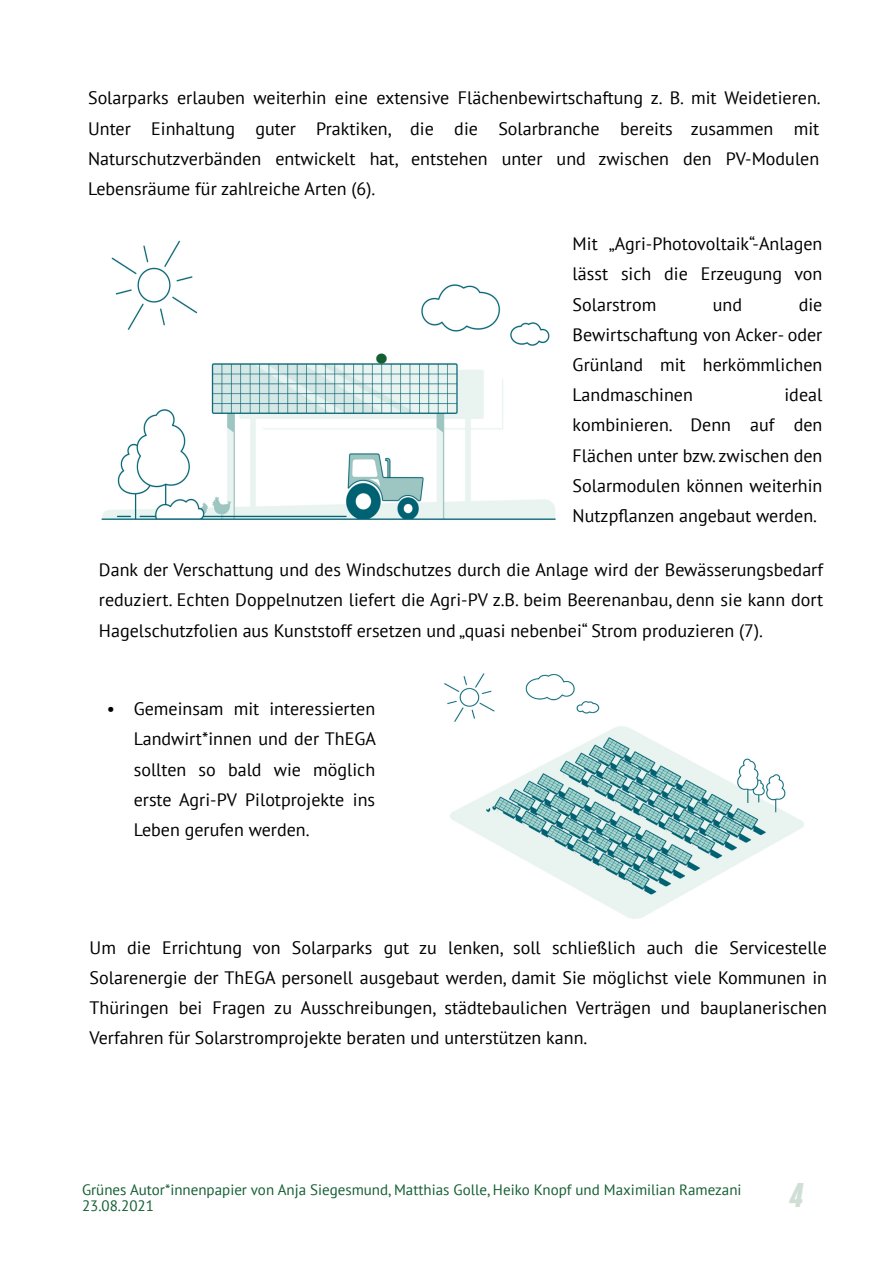
<style>
.page{position:relative;width:894px;height:1264px;background:#fff}
.page>*{position:absolute;margin:0;border:0;box-sizing:border-box;transform-origin:0 0}
.t1{font:italic 700 36px "Arial";color:#145f32}
.t2{font:italic 700 30px "Bereit";color:rgb(20 95 50/.2)}
.t3{font:18px/30.2px "PT Sans";color:#000;text-align:justify}
.t4{font:15px/16.8px "PT Sans";color:#145f32}
</style>
<div class="page">
<img style="left:444px;top:673px;width:360px;height:246px">
<img style="left:101px;top:240px;width:455px;height:280px">
<p class="t3" style="left:88px;top:85px;width:733px">Solarparks erlauben weiterhin eine extensive Flächenbewirtschaftung z. B. mit Weidetieren.<br>Unter Einhaltung guter Praktiken, die die Solarbranche bereits zusammen mit Naturschutzverbänden entwickelt hat, entstehen unter und zwischen den PV-Modulen Lebensräume für zahlreiche Arten (6).</p>
<h1 class="t1" style="left:373px;top:344px;width:14px">•</h1>
<p class="t3" style="left:572px;top:230px;width:251px">Mit „Agri-Photovoltaik“-Anlagen lässt sich die Erzeugung von Solarstrom</p>
<p class="t3" style="left:572px;top:291px;width:251px;text-indent:226px">die Bewirtschaftung von Acker- oder Grünland mit herkömmlichen Landmaschinen</p>
<p class="t3" style="left:712px;top:291px;width:31px">und</p>
<p class="t3" style="left:572px;top:381px;width:251px;text-indent:212px">ideal kombinieren. Denn auf den Flächen unter bzw. zwischen den Solarmodulen können weiterhin Nutzpflanzen angebaut werden.</p>
<p class="t3" style="left:99px;top:556px;width:725px">Dank der Verschattung und des Windschutzes durch die Anlage wird der Bewässerungsbedarf reduziert. Echten Doppelnutzen liefert die Agri-PV z.B. beim Beerenanbau, denn sie kann dort Hagelschutzfolien aus Kunststoff ersetzen und „quasi nebenbei“ Strom produzieren (7).</p>
<p class="t3" style="left:134px;top:695px;width:243px;text-indent:-27px">• Gemeinsam mit interessierten Landwirt*innen und der ThEGA sollten so bald wie möglich erste Agri-PV Pilotprojekte ins Leben gerufen werden.</p>
<p class="t3" style="left:90px;top:934px;width:738px">Um die Errichtung von Solarparks gut zu lenken, soll schließlich auch die Servicestelle Solarenergie der ThEGA personell ausgebaut werden, damit Sie möglichst viele Kommunen in Thüringen bei Fragen zu Ausschreibungen, städtebaulichen Verträgen und bauplanerischen Verfahren für Solarstromprojekte beraten und unterstützen kann.</p>
<p class="t4" style="left:82px;top:1182px;width:660px">Grünes Autor*innenpapier von Anja Siegesmund, Matthias Golle, Heiko Knopf und Maximilian Ramezani<br>23.08.2021</p>
<h2 class="t2" style="left:789px;top:1182px;width:15px">4</h2>
</div>
